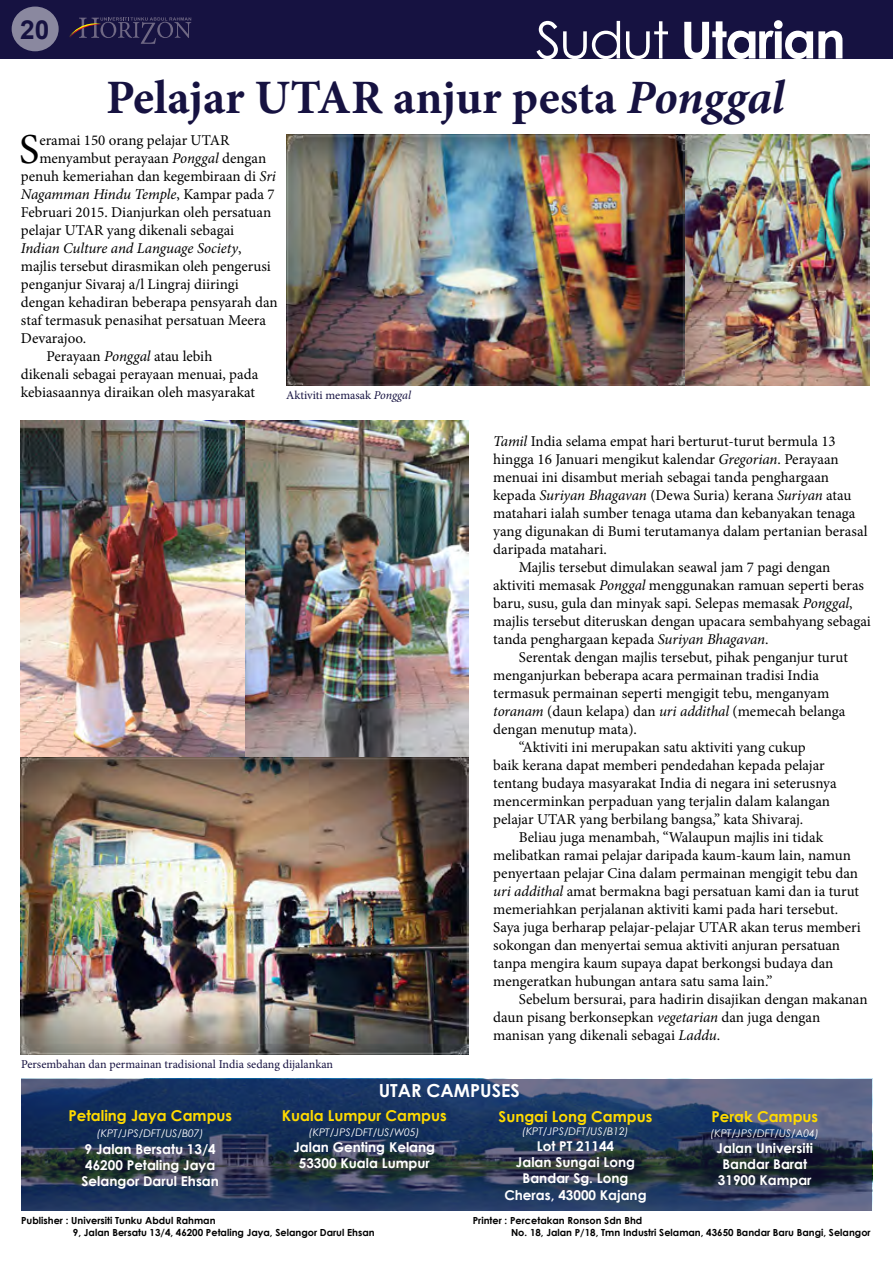
<style>
.page{position:relative;width:893px;height:1263px;background:#fff}
.page>*{position:absolute;margin:0;border:0;box-sizing:border-box;transform-origin:0 0}
.t1{font:700 51px "Century Gothic";letter-spacing:-.03em;color:#fff}
.t2{font:700 48px "Minion Pro";letter-spacing:-.005em;color:#161241}
.t3{font:42.75px "Minion Pro";color:#000}
.t4{font:700 26.25px "Arial";color:#161241}
.t5{font:700 18px "Century Gothic";color:#fff}
.t6{font:15px "Minion Pro";color:#000}
.t7{font:italic 15px "Minion Pro";letter-spacing:-.01em;color:#000}
.t8{font:700 15px "Century Gothic";color:#ffda00}
.t9{font:700 13.5px/16.2px "Century Gothic";color:#fff;text-align:center}
.t10{font:12px "Minion Pro";color:#161241}
.t11{font:italic 10.5px "Century Gothic";color:#fff}
.t12{font:700 9.75px/11.7px "Century Gothic";color:#000}
.s1{font-weight:400}
.s2{font-style:italic}
.s3{font-style:normal}
</style>
<div class="page">
<div style="left:0;top:0;width:893px;height:59px;background:#161241"></div>
<svg style="left:69px;top:17px;width:122px;height:27px"></svg>
<svg style="left:21px;top:1079px;width:851px;height:131px;background:#2a3c5d"></svg>
<div style="left:12px;top:7px;width:47px;height:44px;background:#8a889f;border-radius:50%"></div>
<img style="left:286px;top:134px;width:583px;height:252px">
<img style="left:20px;top:420px;width:448px;height:635px">
<h3 class="t4" style="left:20px;top:13px;width:31px">20</h3>
<h1 class="t1" style="left:536px;top:1px;width:311px"><span class="s1">Sudut</span> Utarian</h1>
<h2 class="t2" style="left:106px;top:64px;width:680px">Pelajar UTAR anjur pesta <span class="s2">Ponggal</span></h2>
<h3 class="t3" style="left:19px;top:121px;width:22px">S</h3>
<p class="t6" style="left:39px;top:130px;width:192px">eramai 150 orang pelajar UTAR</p>
<p class="t6" style="left:39px;top:148px;width:228px">menyambut perayaan <span class="s2">Ponggal</span> dengan</p>
<p class="t6" style="left:21px;top:166px;width:257px">penuh kemeriahan dan kegembiraan di <span class="s2">Sri</span></p>
<p class="t7" style="left:21px;top:184px;width:255px">Nagamman Hindu Temple<span class="s3">, Kampar pada 7</span></p>
<p class="t6" style="left:21px;top:202px;width:252px">Februari 2015. Dianjurkan oleh persatuan</p>
<p class="t6" style="left:21px;top:220px;width:215px">pelajar UTAR yang dikenali sebagai</p>
<p class="t7" style="left:21px;top:238px;width:222px">Indian Culture and Language Society<span class="s3">,</span></p>
<p class="t6" style="left:21px;top:256px;width:251px">majlis tersebut dirasmikan oleh pengerusi</p>
<p class="t6" style="left:21px;top:274px;width:219px">penganjur Sivaraj a/l Lingraj diiringi</p>
<p class="t6" style="left:21px;top:292px;width:258px">dengan kehadiran beberapa pensyarah dan</p>
<p class="t6" style="left:21px;top:310px;width:247px">staf termasuk penasihat persatuan Meera</p>
<p class="t6" style="left:21px;top:328px;width:67px">Devarajoo.</p>
<p class="t6" style="left:46px;top:346px;width:167px">Perayaan <span class="s2">Ponggal</span> atau lebih</p>
<p class="t6" style="left:21px;top:364px;width:239px">dikenali sebagai perayaan menuai, pada</p>
<p class="t6" style="left:21px;top:382px;width:236px">kebiasaannya diraikan oleh masyarakat</p>
<p class="t10" style="left:286px;top:387px;width:126px">Aktiviti memasak <span class="s2">Ponggal</span></p>
<p class="t10" style="left:21px;top:1056px;width:313px">Persembahan dan permainan tradisional India sedang dijalankan</p>
<p class="t6" style="left:493px;top:431px;width:344px"><span class="s2">Tamil</span> India selama empat hari berturut-turut bermula 13</p>
<p class="t6" style="left:493px;top:449px;width:347px">hingga 16 Januari mengikut kalendar <span class="s2">Gregorian</span>. Perayaan</p>
<p class="t6" style="left:493px;top:467px;width:337px">menuai ini disambut meriah sebagai tanda penghargaan</p>
<p class="t6" style="left:493px;top:485px;width:360px">kepada <span class="s2">Suriyan Bhagavan</span> (Dewa Suria) kerana <span class="s2">Suriyan</span> atau</p>
<p class="t6" style="left:493px;top:503px;width:364px">matahari ialah sumber tenaga utama dan kebanyakan tenaga</p>
<p class="t6" style="left:493px;top:521px;width:376px">yang digunakan di Bumi terutamanya dalam pertanian berasal</p>
<p class="t6" style="left:493px;top:539px;width:115px">daripada matahari.</p>
<p class="t6" style="left:519px;top:557px;width:313px">Majlis tersebut dimulakan seawal jam 7 pagi dengan</p>
<p class="t6" style="left:493px;top:575px;width:372px">aktiviti memasak <span class="s2">Ponggal</span> menggunakan ramuan seperti beras</p>
<p class="t6" style="left:493px;top:593px;width:361px">baru, susu, gula dan minyak sapi. Selepas memasak <span class="s2">Ponggal</span>,</p>
<p class="t6" style="left:493px;top:611px;width:379px">majlis tersebut diteruskan dengan upacara sembahyang sebagai</p>
<p class="t6" style="left:493px;top:629px;width:277px">tanda penghargaan kepada <span class="s2">Suriyan Bhagavan</span>.</p>
<p class="t6" style="left:519px;top:647px;width:331px">Serentak dengan majlis tersebut, pihak penganjur turut</p>
<p class="t6" style="left:493px;top:665px;width:327px">menganjurkan beberapa acara permainan tradisi India</p>
<p class="t6" style="left:493px;top:683px;width:338px">termasuk permainan seperti mengigit tebu, menganyam</p>
<p class="t6" style="left:493px;top:701px;width:354px"><span class="s2">toranam</span> (daun kelapa) dan <span class="s2">uri addithal</span> (memecah belanga</p>
<p class="t6" style="left:493px;top:719px;width:145px">dengan menutup mata).</p>
<p class="t6" style="left:519px;top:737px;width:288px">“Aktiviti ini merupakan satu aktiviti yang cukup</p>
<p class="t6" style="left:493px;top:755px;width:333px">baik kerana dapat memberi pendedahan kepada pelajar</p>
<p class="t6" style="left:493px;top:773px;width:345px">tentang budaya masyarakat India di negara ini seterusnya</p>
<p class="t6" style="left:493px;top:791px;width:338px">mencerminkan perpaduan yang terjalin dalam kalangan</p>
<p class="t6" style="left:493px;top:809px;width:311px">pelajar UTAR yang berbilang bangsa,” kata Shivaraj.</p>
<p class="t6" style="left:519px;top:827px;width:306px">Beliau juga menambah, “Walaupun majlis ini tidak</p>
<p class="t6" style="left:493px;top:845px;width:359px">melibatkan ramai pelajar daripada kaum-kaum lain, namun</p>
<p class="t6" style="left:493px;top:863px;width:366px">penyertaan pelajar Cina dalam permainan mengigit tebu dan</p>
<p class="t6" style="left:493px;top:881px;width:367px"><span class="s2">uri addithal</span> amat bermakna bagi persatuan kami dan ia turut</p>
<p class="t6" style="left:493px;top:899px;width:346px">memeriahkan perjalanan aktiviti kami pada hari tersebut.</p>
<p class="t6" style="left:493px;top:917px;width:369px">Saya juga berharap pelajar-pelajar UTAR akan terus memberi</p>
<p class="t6" style="left:493px;top:935px;width:348px">sokongan dan menyertai semua aktiviti anjuran persatuan</p>
<p class="t6" style="left:493px;top:953px;width:342px">tanpa mengira kaum supaya dapat berkongsi budaya dan</p>
<p class="t6" style="left:493px;top:971px;width:281px">mengeratkan hubungan antara satu sama lain.”</p>
<p class="t6" style="left:519px;top:989px;width:350px">Sebelum bersurai, para hadirin disajikan dengan makanan</p>
<p class="t6" style="left:493px;top:1007px;width:328px">daun pisang berkonsepkan <span class="s2">vegetarian</span> dan juga dengan</p>
<p class="t6" style="left:493px;top:1025px;width:228px">manisan yang dikenali sebagai <span class="s2">Laddu</span>.</p>
<p class="t8" style="left:68px;top:1104px;width:165px">Petaling Jaya Campus</p>
<p class="t11" style="left:97px;top:1126px;width:108px">(KPT/JPS/DFT/US/B07)</p>
<p class="t9" style="left:82px;top:1140px;width:139px;text-align:left">9 Jalan Bersatu 13/4<br>46200 Petaling Jaya<br>Selangor Darul Ehsan</p>
<p class="t5" style="left:379px;top:1077px;width:143px">UTAR CAMPUSES</p>
<p class="t8" style="left:282px;top:1104px;width:166px">Kuala Lumpur Campus</p>
<p class="t11" style="left:309px;top:1124px;width:112px">(KPT/JPS/DFT/US/W05)</p>
<p class="t9" style="left:293px;top:1138px;width:143px">Jalan Genting Kelang<br>53300 Kuala Lumpur</p>
<p class="t8" style="left:499px;top:1105px;width:155px">Sungai Long Campus</p>
<p class="t11" style="left:522px;top:1124px;width:108px">(KPT/JPS/DFT/US/B12)</p>
<p class="t9" style="left:504px;top:1137px;width:144px">Lot PT 21144<br>Jalan Sungai Long<br>Bandar Sg. Long<br>Cheras, 43000 Kajang</p>
<p class="t8" style="left:711px;top:1105px;width:108px">Perak Campus</p>
<p class="t11" style="left:711px;top:1126px;width:110px">(KPT/JPS/DFT/US/A04)</p>
<p class="t9" style="left:717px;top:1139px;width:98px">Jalan Universiti<br>Bandar Barat<br>31900 Kampar</p>
<p class="t12" style="left:73px;top:1214px;width:303px;text-indent:-52px">Publisher : Universiti Tunku Abdul Rahman<br>9, Jalan Bersatu 13/4, 46200 Petaling Jaya, Selangor Darul Ehsan</p>
<p class="t12" style="left:511px;top:1214px;width:361px;text-indent:-38px">Printer : Percetakan Ronson Sdn Bhd<br>No. 18, Jalan P/18, Tmn Industri Selaman, 43650 Bandar Baru Bangi, Selangor</p>
</div>
